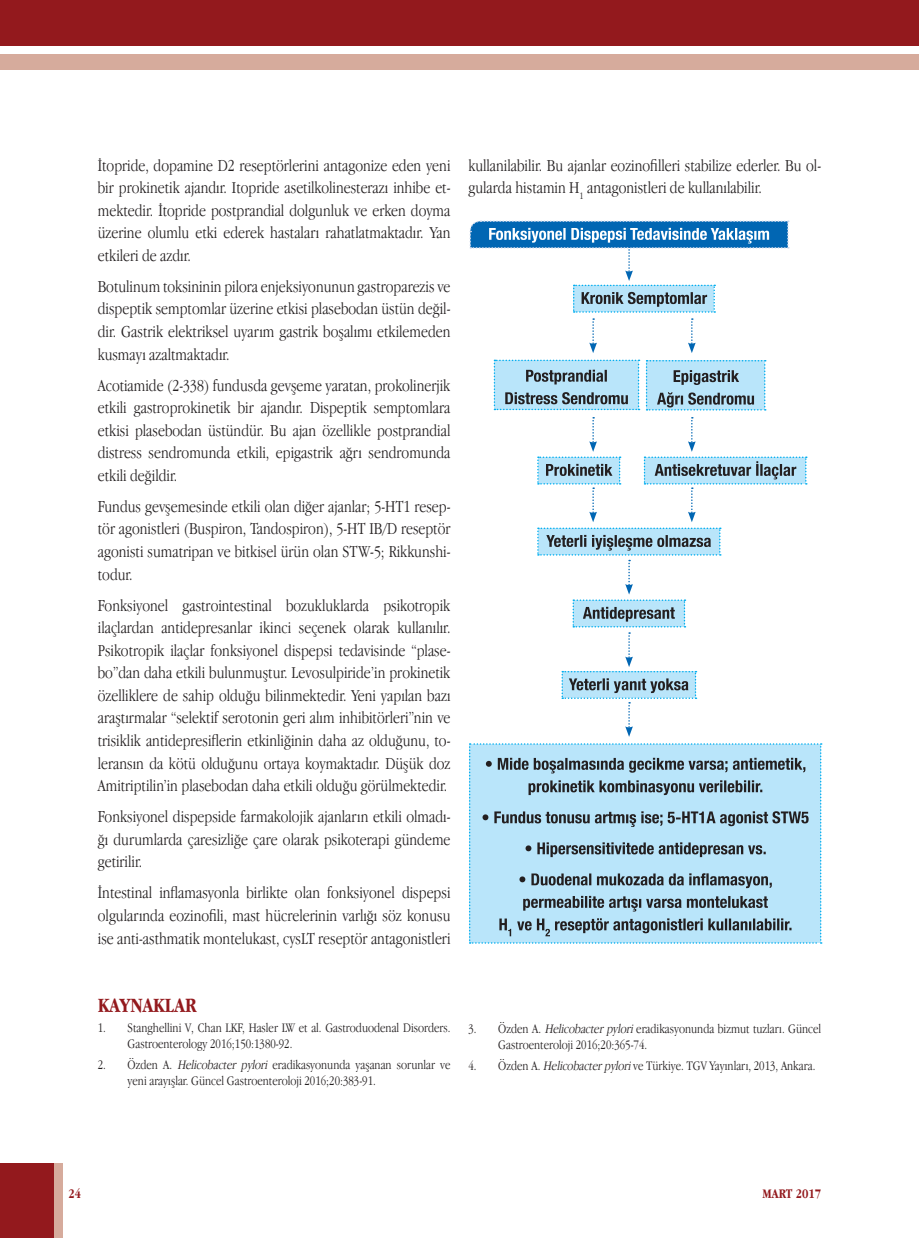
<style>
.page{position:relative;width:919px;height:1238px;background:#fff}
.page>*{position:absolute;margin:0;border:0;box-sizing:border-box;transform-origin:0 0}
.t1{font:700 21px "Apple Garamond";color:#93191d}
.t2{font:300 17.25px/22.5px "Apple Garamond";color:#231f20;text-align:justify}
.t3{font:300 13.5px/16.2px "Apple Garamond";color:#231f20}
.t4{font:700 13.5px "Apple Garamond";color:#93191d}
.s1{font-style:italic}
</style>
<div class="page">
<div style="left:0;top:1163px;width:54px;height:74px;background:#93191d"></div>
<div style="left:54px;top:1163px;width:8px;height:74px;background:#d6ab9c"></div>
<div style="left:0;top:54px;width:918px;height:15px;background:#d6ab9c"></div>
<div style="left:0;top:0;width:918px;height:45px;background:#93191d"></div>
<svg style="left:469px;top:743px;width:352px;height:200px"></svg>
<svg style="left:493px;top:359px;width:146px;height:51px"></svg>
<svg style="left:645px;top:360px;width:120px;height:50px"></svg>
<svg style="left:537px;top:417px;width:269px;height:319px"></svg>
<svg style="left:469px;top:220px;width:319px;height:133px"></svg>
<p class="t2" style="left:98px;top:153px;width:354px">İtopride, dopamine D2 reseptörlerini antagonize eden yeni bir prokinetik ajandır. Itopride asetilkolinesterazı inhibe et&shy;mektedir. İtopride postprandial dolgunluk ve erken doyma üzerine olumlu etki ederek hastaları rahatlatmaktadır. Yan etkileri de azdır.</p>
<p class="t2" style="left:98px;top:275px;width:354px">Botulinum toksininin pilora enjeksiyonunun gastroparezis ve dispeptik semptomlar üzerine etkisi plasebodan üstün değil&shy;dir. Gastrik elektriksel uyarım gastrik boşalımı etkilemeden kusmayı azaltmaktadır.</p>
<p class="t2" style="left:98px;top:373px;width:354px">Acotiamide (2-338) fundusda gevşeme yaratan, prokolinerjik etkili gastroprokinetik bir ajandır. Dispeptik semptomlara etkisi plasebodan üstündür. Bu ajan özellikle postprandial distress sendromunda etkili, epigastrik ağrı sendromunda etkili değildir.</p>
<p class="t2" style="left:98px;top:495px;width:354px">Fundus gevşemesinde etkili olan diğer ajanlar; 5-HT1 resep&shy;tör agonistleri (Buspiron, Tandospiron), 5-HT IB/D reseptör agonisti sumatripan ve bitkisel ürün olan STW-5; Rikkunshi&shy;todur.</p>
<p class="t2" style="left:98px;top:593px;width:354px">Fonksiyonel gastrointestinal bozukluklarda psikotropik ilaçlardan antidepresanlar ikinci seçenek olarak kullanılır.<br>Psikotropik ilaçlar fonksiyonel dispepsi tedavisinde “plase&shy;bo”dan daha etkili bulunmuştur. Levosulpiride’in prokinetik özelliklere de sahip olduğu bilinmektedir. Yeni yapılan bazı araştırmalar “selektif serotonin geri alım inhibitörleri”nin ve trisiklik antidepresiflerin etkinliğinin daha az olduğunu, to&shy;leransın da kötü olduğunu ortaya koymaktadır. Düşük doz Amitriptilin’in plasebodan daha etkili olduğu görülmektedir.</p>
<p class="t2" style="left:98px;top:805px;width:354px">Fonksiyonel dispepside farmakolojik ajanların etkili olmadı&shy;ğı durumlarda çaresizliğe çare olarak psikoterapi gündeme getirilir.</p>
<p class="t2" style="left:98px;top:881px;width:354px">İntestinal inflamasyonla birlikte olan fonksiyonel dispepsi olgularında eozinofili, mast hücrelerinin varlığı söz konusu ise anti-asthmatik montelukast, cysLT reseptör antagonistleri</p>
<p class="t2" style="left:468px;top:153px;width:354px">kullanilabilir. Bu ajanlar eozinofilleri stabilize ederler. Bu ol&shy;gularda histamin H<sub>1</sub> antagonistleri de kullanılabilir.</p>
<p class="t1" style="left:98px;top:992px;width:100px">KAYNAKLAR</p>
<p class="t3" style="left:128px;top:1019px;width:324px;text-indent:-30px">1. Stanghellini V, Chan LKF, Hasler LW et al. Gastroduodenal Disorders.<br>Gastroenterology 2016;150:1380-92.</p>
<p class="t3" style="left:128px;top:1055px;width:324px;text-indent:-30px">2. Özden A. <span class="s1">Helicobacter pylori</span> eradikasyonunda yaşanan sorunlar ve yeni arayışlar. Güncel Gastroenteroloji 2016;20:383-91.</p>
<p class="t3" style="left:498px;top:1020px;width:324px;text-indent:-30px">3. Özden A. <span class="s1">Helicobacterpylori</span>eradikasyonunda bizmut tuzları. Güncel<br>Gastroenteroloji 2016;20:365-74.</p>
<p class="t3" style="left:468px;top:1057px;width:348px">4. Özden A. <span class="s1">Helicobacterpylori</span>ve Türkiye. TGV Yayınları, 2013, Ankara.</p>
<p class="t4" style="left:68px;top:1186px;width:14px">24</p>
<p class="t4" style="left:762px;top:1186px;width:60px">MART 2017</p>
</div>
